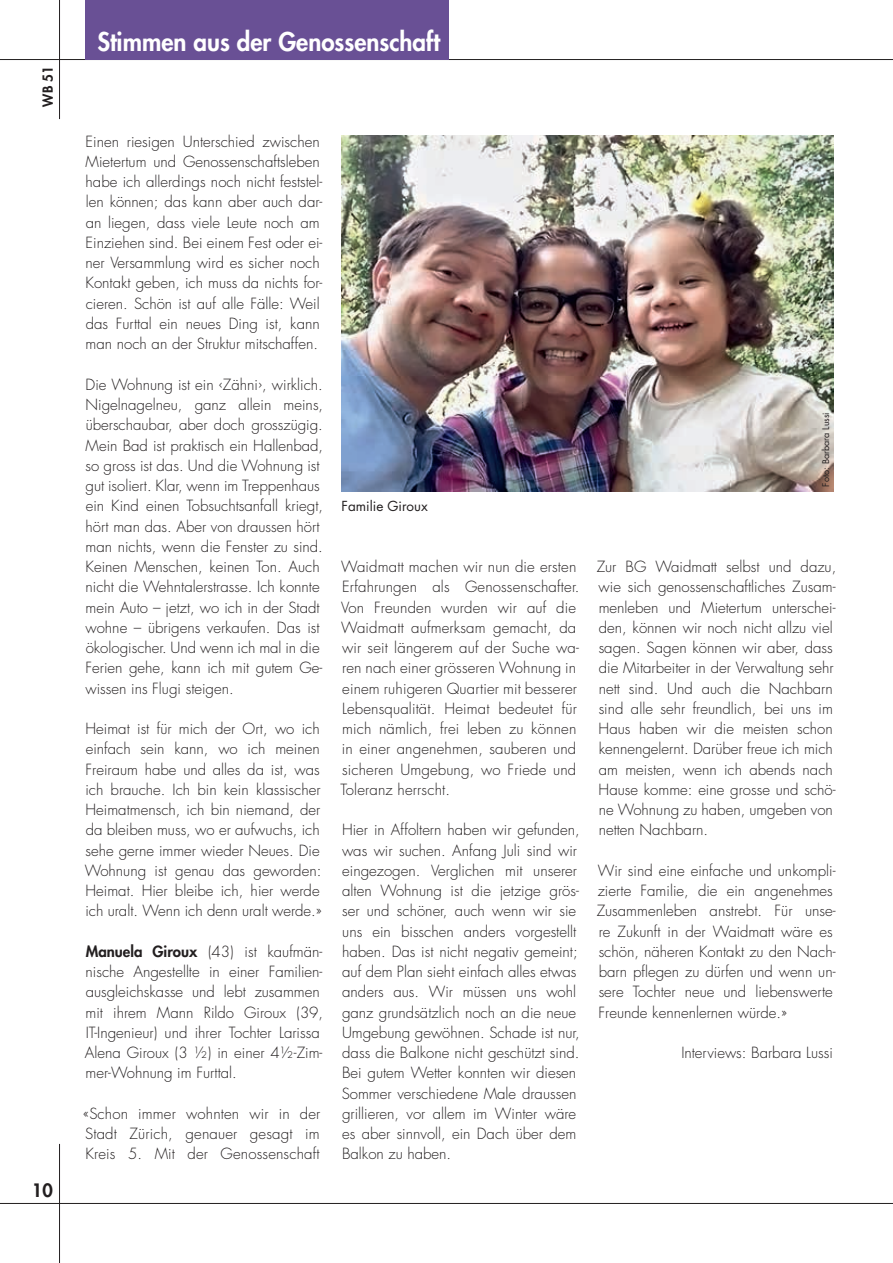
<style>
.page{position:relative;width:893px;height:1263px;background:#fff}
.page>*{position:absolute;margin:0;border:0;box-sizing:border-box;transform-origin:0 0}
.t1{font:800 25.2px "Futura Std";color:#fff;scale:.96 1}
.t2{font:800 18px "Futura Std";color:#231f20}
.t3{font:300 15px/20.2px "Futura Std";color:#231f20}
.t4{font:13.5px "Futura Std";color:#231f20}
.t5{font:800 13.5px "Futura Std";color:#231f20}
.t6{font:9px "Futura Std";color:#231f20}
.s1{font-weight:800}
</style>
<div class="page">
<hr style="left:0;top:59px;width:893px;height:1px;background:#231f20">
<hr style="left:0;top:1203px;width:893px;height:1px;background:#231f20">
<hr style="left:59px;top:0;width:1px;height:119px;background:#231f20">
<hr style="left:59px;top:1144px;width:1px;height:119px;background:#231f20">
<img style="left:342px;top:135px;width:491px;height:356px">
<div style="left:85px;top:0;width:364px;height:59px;background:#695095"></div>
<p class="t5" style="left:39px;top:107px;width:42px;rotate:-90deg">WB 51</p>
<p class="t2" style="left:32px;top:1179px;width:22px">10</p>
<h1 class="t1" style="left:97px;top:25px;width:359px">Stimmen aus der Genossenschaft</h1>
<p class="t3" style="left:86px;top:132px;width:238px">Einen riesigen Unterschied zwischen Mietertum und Genossenschaftsleben habe ich allerdings noch nicht feststel&shy;len können; das kann aber auch dar&shy;an liegen, dass viele Leute noch am Einziehen sind. Bei einem Fest oder ei&shy;ner Versammlung wird es sicher noch Kontakt geben, ich muss da nichts for&shy;cieren. Schön ist auf alle Fälle: Weil das Furttal ein neues Ding ist, kann man noch an der Struktur mitschaffen.</p>
<p class="t3" style="left:85px;top:375px;width:239px">Die Wohnung ist ein ‹Zähni›, wirklich.<br>Nigelnagelneu, ganz allein meins, überschaubar, aber doch grosszügig.<br>Mein Bad ist praktisch ein Hallenbad, so gross ist das. Und die Wohnung ist gut isoliert. Klar, wenn im Treppenhaus ein Kind einen Tobsuchtsanfall kriegt, hört man das. Aber von draussen hört man nichts, wenn die Fenster zu sind.<br>Keinen Menschen, keinen Ton. Auch nicht die Wehntalerstrasse. Ich konnte mein Auto – jetzt, wo ich in der Stadt wohne – übrigens verkaufen. Das ist ökologischer. Und wenn ich mal in die Ferien gehe, kann ich mit gutem Ge&shy;wissen ins Flugi steigen.</p>
<p class="t3" style="left:85px;top:719px;width:239px">Heimat ist für mich der Ort, wo ich einfach sein kann, wo ich meinen Freiraum habe und alles da ist, was ich brauche. Ich bin kein klassischer Heimatmensch, ich bin niemand, der da bleiben muss, wo er aufwuchs, ich sehe gerne immer wieder Neues. Die Wohnung ist genau das geworden:<br>Heimat. Hier bleibe ich, hier werde ich uralt. Wenn ich denn uralt werde.»</p>
<p class="t3" style="left:85px;top:942px;width:240px"><span class="s1">Manuela Giroux</span> (43) ist kaufmän&shy;nische Angestellte in einer Familien&shy;ausgleichskasse und lebt zusammen mit ihrem Mann Rildo Giroux (39, IT-Ingenieur) und ihrer Tochter Larissa Alena Giroux (3 ½) in einer 4½-Zim&shy;mer-Wohnung im Furttal.</p>
<p class="t3" style="left:83px;top:1104px;width:239px;text-align:justify">«Schon immer wohnten wir in der Stadt Zürich, genauer gesagt im Kreis 5. Mit der Genossenschaft</p>
<p class="t4" style="left:342px;top:498px;width:88px">Familie Giroux</p>
<p class="t6" style="left:820px;top:487px;width:76px;rotate:-90deg">Foto: Barbara Lussi</p>
<p class="t3" style="left:340px;top:557px;width:241px">Waidmatt machen wir nun die ersten Erfahrungen als Genossenschafter.<br>Von Freunden wurden wir auf die Waidmatt aufmerksam gemacht, da wir seit längerem auf der Suche wa&shy;ren nach einer grösseren Wohnung in einem ruhigeren Quartier mit besserer Lebensqualität. Heimat bedeutet für mich nämlich, frei leben zu können in einer angenehmen, sauberen und sicheren Umgebung, wo Friede und Toleranz herrscht.</p>
<p class="t3" style="left:342px;top:820px;width:240px">Hier in Affoltern haben wir gefunden, was wir suchen. Anfang Juli sind wir eingezogen. Verglichen mit unserer alten Wohnung ist die jetzige grös&shy;ser und schöner, auch wenn wir sie uns ein bisschen anders vorgestellt haben. Das ist nicht negativ gemeint; auf dem Plan sieht einfach alles etwas anders aus. Wir müssen uns wohl ganz grundsätzlich noch an die neue Umgebung gewöhnen. Schade ist nur, dass die Balkone nicht geschützt sind.<br>Bei gutem Wetter konnten wir diesen Sommer verschiedene Male draussen grillieren, vor allem im Winter wäre es aber sinnvoll, ein Dach über dem Balkon zu haben.</p>
<p class="t3" style="left:597px;top:557px;width:241px">Zur BG Waidmatt selbst und dazu, wie sich genossenschaftliches Zusam&shy;menleben und Mietertum unterschei&shy;den, können wir noch nicht allzu viel sagen. Sagen können wir aber, dass die Mitarbeiter in der Verwaltung sehr nett sind. Und auch die Nachbarn sind alle sehr freundlich, bei uns im Haus haben wir die meisten schon kennengelernt. Darüber freue ich mich am meisten, wenn ich abends nach Hause komme: eine grosse und schö&shy;ne Wohnung zu haben, umgeben von netten Nachbarn.</p>
<p class="t3" style="left:597px;top:861px;width:240px">Wir sind eine einfache und unkompli&shy;zierte Familie, die ein angenehmes Zusammenleben anstrebt. Für unse&shy;re Zukunft in der Waidmatt wäre es schön, näheren Kontakt zu den Nach&shy;barn pflegen zu dürfen und wenn un&shy;sere Tochter neue und liebenswerte Freunde kennenlernen würde.»</p>
<p class="t3" style="left:681px;top:1043px;width:153px">Interviews: Barbara Lussi</p>
</div>
